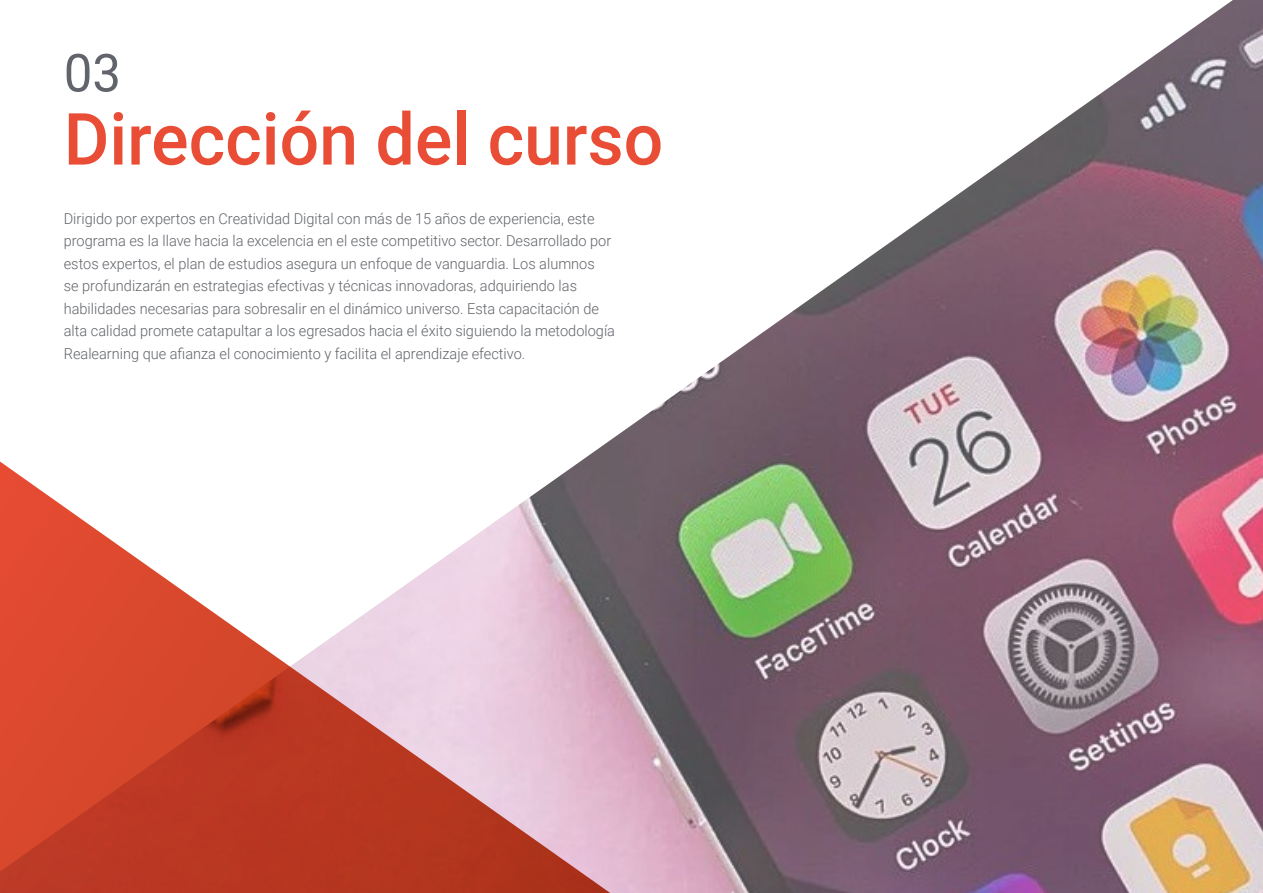
<style>
.page{position:relative;width:1263px;height:893px;background:#fff}
.page>*{position:absolute;margin:0;border:0;box-sizing:border-box;transform-origin:0 0}
.t1{font:500 72px "Roboto";color:#e94d35}
.t2{font:52.5px "Roboto";color:#61646a}
.t3{font:300 15px/22.5px "Roboto";color:#61646a}
</style>
<div class="page">
<img style="left:602px;top:0;width:661px;height:893px">
<svg style="left:0;top:446px;width:640px;height:447px"></svg>
<h2 class="t2" style="left:64px;top:36px;width:59px">03</h2>
<h1 class="t1" style="left:64px;top:89px;width:601px">Dirección del curso</h1>
<p class="t3" style="left:64px;top:207px;width:553px">Dirigido por expertos en Creatividad Digital con más de 15 años de experiencia, este programa es la llave hacia la excelencia en el este competitivo sector. Desarrollado por estos expertos, el plan de estudios asegura un enfoque de vanguardia. Los alumnos<br>se profundizarán en estrategias efectivas y técnicas innovadoras, adquiriendo las habilidades necesarias para sobresalir en el dinámico universo. Esta capacitación de alta calidad promete catapultar a los egresados hacia el éxito siguiendo la metodología Realearning que afianza el conocimiento y facilita el aprendizaje efectivo.</p>
</div>
